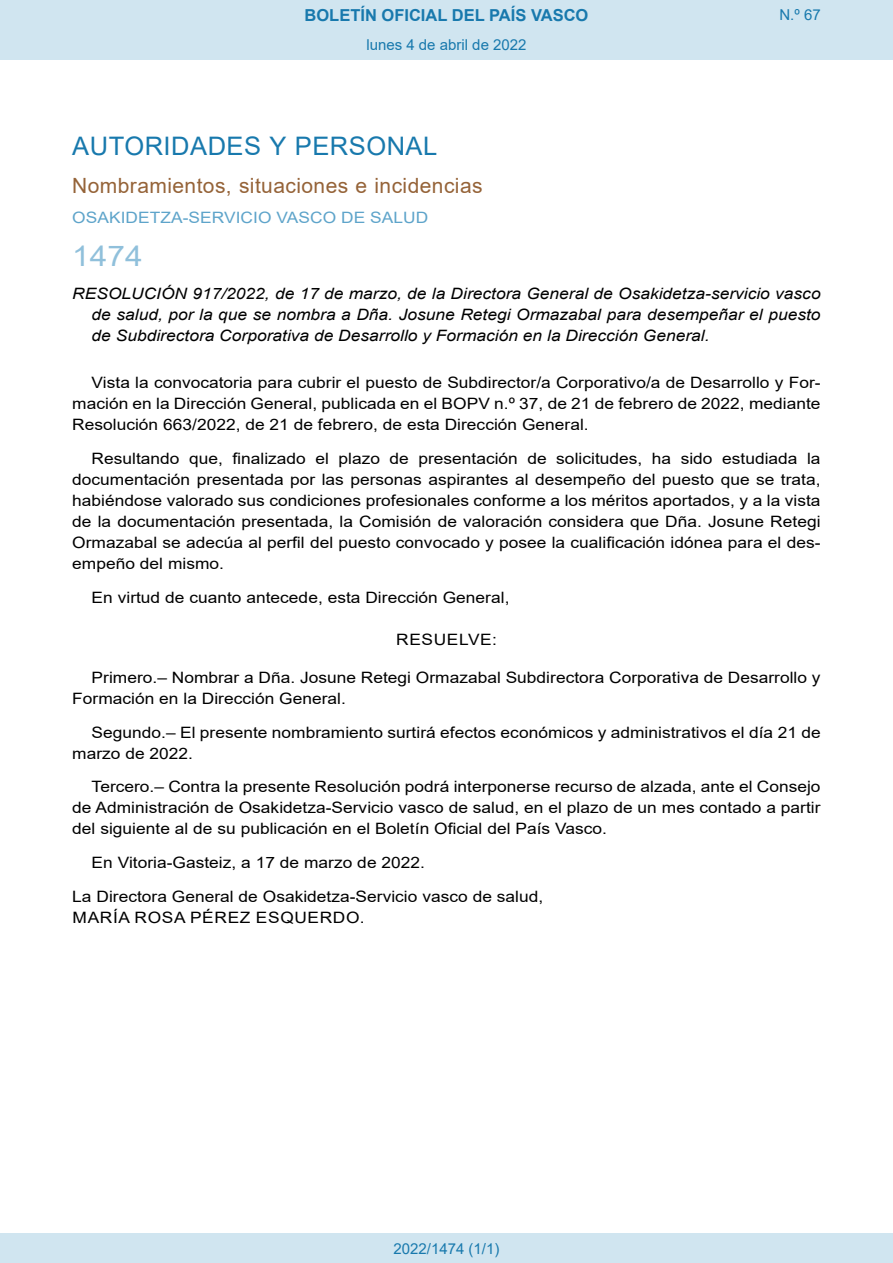
<style>
.page{position:relative;width:893px;height:1263px;background:#fff}
.page>*{position:absolute;margin:0;border:0;box-sizing:border-box;transform-origin:0 0}
.BOPVOrden{font:28.5px "Arial";color:#90c0db;scale:1.11 1}
.BOPVSeccion{font:25.5px "Arial";letter-spacing:.02em;color:#1879ad}
.BOPVSubseccion{font:21px "Arial";letter-spacing:.02em;color:#956338}
.t1{font:700 16.5px "Arial";color:#1879ad}
.BOPVDetalle{font:15.6px/21px "Arial";color:#000;text-align:justify;scale:1.11 1}
.BOPVTitulo{font:italic 15.6px/21px "Arial";color:#000;text-align:justify;scale:1.11 1}
.BOPVFirmaPuesto{font:15.6px "Arial";color:#000;scale:1.11 1}
.BOPVFirmaLugFec{font:15.6px "Arial";color:#000;scale:1.11 1}
.BOPVOrganismo{font:15.6px "Arial";letter-spacing:.005em;color:#5ea4ca;scale:1.11 1}
.BOPVFirmaNombre{font:15.6px "Arial";letter-spacing:.035em;color:#000;scale:1.11 1}
.BOPVClave{font:15.6px "Arial";letter-spacing:.035em;color:#000;scale:1.11 1}
.Paginacion_Centro{font:15px "Arial";color:#1879ad}
</style>
<div class="page">
<div style="left:0;top:0;width:893px;height:60px;background:#d0e5f0"></div>
<div style="left:0;top:1233px;width:893px;height:30px;background:#d0e5f0"></div>
<p class="t1" style="left:305px;top:3px;width:285px">BOLETÍN OFICIAL DEL PAÍS VASCO</p>
<p class="Paginacion_Centro" style="left:366px;top:35px;width:162px">lunes 4 de abril de 2022</p>
<p class="Paginacion_Centro" style="left:779px;top:5px;width:43px">N.º 67</p>
<p class="BOPVSeccion" style="left:72px;top:128px;width:366px">AUTORIDADES Y PERSONAL</p>
<p class="BOPVSubseccion" style="left:72px;top:171px;width:412px">Nombramientos, situaciones e incidencias</p>
<p class="BOPVOrganismo" style="left:72px;top:207px;width:322px">OSAKIDETZA-SERVICIO VASCO DE SALUD</p>
<p class="BOPVOrden" style="left:72px;top:236px;width:65px">1474</p>
<p class="BOPVTitulo" style="left:92px;top:284px;width:658px;text-indent:-19px">RESOLUCIÓN 917/2022, de 17 de marzo, de la Directora General de Osakidetza-servicio vasco de salud, por la que se nombra a Dña. Josune Retegi Ormazabal para desempeñar el puesto de Subdirectora Corporativa de Desarrollo y Formación en la Dirección General.</p>
<p class="BOPVDetalle" style="left:72px;top:372px;width:676px;text-indent:19px">Vista la convocatoria para cubrir el puesto de Subdirector/a Corporativo/a de Desarrollo y For&shy;mación en la Dirección General, publicada en el BOPV n.º 37, de 21 de febrero de 2022, mediante Resolución 663/2022, de 21 de febrero, de esta Dirección General.</p>
<p class="BOPVDetalle" style="left:72px;top:448px;width:676px;text-indent:19px">Resultando que, finalizado el plazo de presentación de solicitudes, ha sido estudiada la documentación presentada por las personas aspirantes al desempeño del puesto que se trata, habiéndose valorado sus condiciones profesionales conforme a los méritos aportados, y a la vista de la documentación presentada, la Comisión de valoración considera que Dña. Josune Retegi Ormazabal se adecúa al perfil del puesto convocado y posee la cualificación idónea para el des&shy;empeño del mismo.</p>
<p class="BOPVDetalle" style="left:92px;top:586px;width:378px">En virtud de cuanto antecede, esta Dirección General,</p>
<p class="BOPVClave" style="left:396px;top:628px;width:92px">RESUELVE:</p>
<p class="BOPVDetalle" style="left:72px;top:667px;width:676px;text-indent:19px">Primero.– Nombrar a Dña. Josune Retegi Ormazabal Subdirectora Corporativa de Desarrollo y<br>Formación en la Dirección General.</p>
<p class="BOPVDetalle" style="left:72px;top:721px;width:676px;text-indent:19px">Segundo.– El presente nombramiento surtirá efectos económicos y administrativos el día 21 de marzo de 2022.</p>
<p class="BOPVDetalle" style="left:72px;top:776px;width:676px;text-indent:19px">Tercero.– Contra la presente Resolución podrá interponerse recurso de alzada, ante el Consejo de Administración de Osakidetza-Servicio vasco de salud, en el plazo de un mes contado a partir del siguiente al de su publicación en el Boletín Oficial del País Vasco.</p>
<p class="BOPVFirmaLugFec" style="left:92px;top:852px;width:302px">En Vitoria-Gasteiz, a 17 de marzo de 2022.</p>
<p class="BOPVFirmaPuesto" style="left:72px;top:885px;width:426px">La Directora General de Osakidetza-Servicio vasco de salud,</p>
<p class="BOPVFirmaNombre" style="left:73px;top:906px;width:265px">MARÍA ROSA PÉREZ ESQUERDO.</p>
<p class="Paginacion_Centro" style="left:393px;top:1238px;width:107px">2022/1474 (1/1)</p>
</div>
